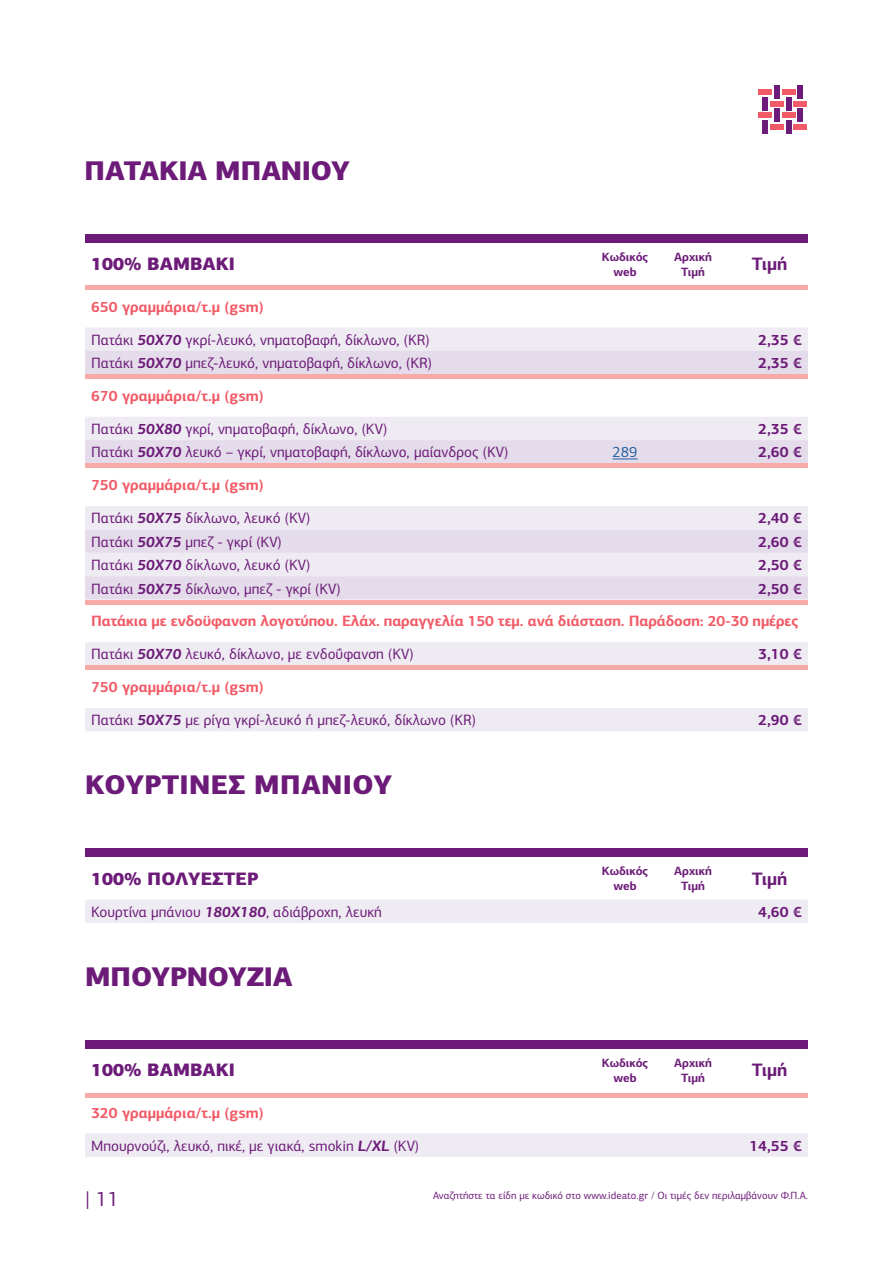
<style>
.page{position:relative;width:893px;height:1263px;background:#fff}
.page>*{position:absolute;margin:0;border:0;box-sizing:border-box;transform-origin:0 0}
.t1{font:900 27px "PF Centro Sans Pro";letter-spacing:-.01em;color:#6c1b78}
.t2{font:900 27px "PF Centro Sans Pro";letter-spacing:.01em;color:#6c1b78}
.t3{font:21px "PF Centro Sans Pro";color:#6c1b78}
.t4{font:900 18px "PF Centro Sans Pro";color:#6c1b78}
.t5{font:700 18px "PF Centro Sans Pro";color:#6c1b78}
.t6{font:15px/33px "PF Centro Sans Pro";color:#6c1b78}
.t7{font:700 15px/33px "PF Centro Sans Pro";letter-spacing:-.01em;color:#f15b67}
.t8{font:700 15px "PF Centro Sans Pro";color:#6c1b78}
.t9{font:15px "PF Centro Sans Pro";color:#215e9e}
.t10{font:700 12px/15px "PF Centro Sans Pro";color:#6c1b78;text-align:center}
.t11{font:10.5px "PF Centro Sans Pro";color:#6c1b78}
.s1{font-weight:700;color:#f15b67}
.s2{font-weight:700;font-style:italic}
.s3{font-weight:400;color:#6c1b78}
.s4{font-style:italic;color:#6c1b78}
</style>
<div class="page">
<div style="left:782px;top:89px;width:13px;height:6px;background:#f15b67"></div>
<div style="left:770px;top:101px;width:13px;height:6px;background:#f15b67"></div>
<div style="left:770px;top:124px;width:13px;height:6px;background:#f15b67"></div>
<div style="left:794px;top:101px;width:13px;height:6px;background:#f15b67"></div>
<div style="left:794px;top:124px;width:13px;height:6px;background:#f15b67"></div>
<div style="left:782px;top:112px;width:13px;height:6px;background:#f15b67"></div>
<div style="left:786px;top:97px;width:5px;height:13px;background:#6c1b78"></div>
<div style="left:786px;top:120px;width:5px;height:14px;background:#6c1b78"></div>
<div style="left:774px;top:109px;width:6px;height:13px;background:#6c1b78"></div>
<div style="left:797px;top:109px;width:6px;height:13px;background:#6c1b78"></div>
<div style="left:774px;top:85px;width:6px;height:13px;background:#6c1b78"></div>
<div style="left:797px;top:85px;width:6px;height:13px;background:#6c1b78"></div>
<div style="left:758px;top:89px;width:14px;height:6px;background:#f15b67"></div>
<div style="left:758px;top:112px;width:14px;height:6px;background:#f15b67"></div>
<div style="left:762px;top:97px;width:6px;height:13px;background:#6c1b78"></div>
<div style="left:762px;top:120px;width:6px;height:14px;background:#6c1b78"></div>
<svg style="left:85px;top:242px;width:723px;height:48px"></svg>
<svg style="left:85px;top:327px;width:723px;height:404px"></svg>
<svg style="left:85px;top:351px;width:723px;height:249px"></svg>
<svg style="left:612px;top:459px;width:26px;height:1px"></svg>
<hr style="left:85px;top:285px;width:723px;height:4px;background:#f8aba6">
<div style="left:85px;top:234px;width:723px;height:8px;background:#6c1b78"></div>
<div style="left:85px;top:374px;width:723px;height:5px;background:#f8aba6"></div>
<hr style="left:85px;top:464px;width:723px;height:4px;background:#f8aba6">
<hr style="left:85px;top:600px;width:723px;height:4px;background:#f8aba6">
<hr style="left:85px;top:666px;width:723px;height:4px;background:#f8aba6">
<div style="left:85px;top:900px;width:723px;height:23px;background:#efebf3"></div>
<div style="left:85px;top:848px;width:723px;height:9px;background:#6c1b78"></div>
<svg style="left:85px;top:1048px;width:723px;height:50px"></svg>
<div style="left:85px;top:1133px;width:723px;height:24px;background:#efebf3"></div>
<hr style="left:85px;top:1093px;width:723px;height:4px;background:#f8aba6">
<div style="left:85px;top:1040px;width:723px;height:8px;background:#6c1b78"></div>
<h1 class="t1" style="left:84px;top:153px;width:267px">ΠΑΤΑΚΙΑ ΜΠΑΝΙΟΥ</h1>
<p class="t4" style="left:91px;top:252px;width:146px">100% ΒΑΜΒΑΚΙ</p>
<p class="t10" style="left:602px;top:249px;width:48px">Κωδικός web</p>
<p class="t10" style="left:674px;top:249px;width:39px">Αρχική<br>Τιμή</p>
<p class="t5" style="left:752px;top:253px;width:37px">Τιμή</p>
<p class="t6" style="left:91px;top:290px;width:340px"><span class="s1">650 γραμμάρια/τ.μ (gsm)<br></span>Πατάκι <span class="s2">50Χ70</span> γκρί-λευκό, νηματοβαφή, δίκλωνο, (KR)</p>
<p class="t8" style="left:758px;top:330px;width:45px">2,35 €</p>
<p class="t6" style="left:91px;top:347px;width:343px">Πατάκι <span class="s2">50Χ70</span> μπεζ-λευκό, νηματοβαφή, δίκλωνο, (KR)</p>
<p class="t8" style="left:758px;top:353px;width:45px">2,35 €</p>
<p class="t6" style="left:91px;top:379px;width:298px"><span class="s1">670 γραμμάρια/τ.μ (gsm)<br></span>Πατάκι <span class="s2">50Χ80</span> γκρί, νηματοβαφή, δίκλωνο, (KV)</p>
<p class="t8" style="left:758px;top:419px;width:45px">2,35 €</p>
<p class="t6" style="left:91px;top:436px;width:419px">Πατάκι <span class="s2">50Χ70</span> λευκό – γκρί, νηματοβαφή, δίκλωνο, μαίανδρος (KV)</p>
<p class="t9" style="left:612px;top:443px;width:27px">289</p>
<p class="t8" style="left:758px;top:443px;width:45px">2,60 €</p>
<p class="t6" style="left:91px;top:469px;width:221px"><span class="s1">750 γραμμάρια/τ.μ (gsm)<br></span>Πατάκι <span class="s2">50Χ75</span> δίκλωνο, λευκό (KV)</p>
<p class="t8" style="left:758px;top:509px;width:45px">2,40 €</p>
<p class="t6" style="left:91px;top:525px;width:192px">Πατάκι <span class="s2">50Χ75</span> μπεζ - γκρί (KV)</p>
<p class="t8" style="left:758px;top:532px;width:45px">2,60 €</p>
<p class="t6" style="left:91px;top:548px;width:221px">Πατάκι <span class="s2">50Χ70</span> δίκλωνο, λευκό (KV)</p>
<p class="t8" style="left:758px;top:555px;width:45px">2,50 €</p>
<p class="t6" style="left:91px;top:572px;width:251px">Πατάκι <span class="s2">50Χ75</span> δίκλωνο, μπεζ - γκρί (KV)</p>
<p class="t8" style="left:758px;top:579px;width:45px">2,50 €</p>
<p class="t7" style="left:91px;top:605px;width:709px">Πατάκια με ενδοϋφανση λογοτύπου. Ελάχ. παραγγελία 150 τεμ. ανά διάσταση. Παράδοση: 20-30 ημέρες<br><span class="s3">Πατάκι</span> <span class="s4">50Χ70</span> <span class="s3">λευκό, δίκλωνο, με ενδοΰφανση (KV)</span></p>
<p class="t8" style="left:758px;top:645px;width:45px">3,10 €</p>
<p class="t6" style="left:91px;top:671px;width:387px"><span class="s1">750 γραμμάρια/τ.μ (gsm)<br></span>Πατάκι <span class="s2">50Χ75</span> με ρίγα γκρί-λευκό ή μπεζ-λευκό, δίκλωνο (KR)</p>
<h1 class="t2" style="left:85px;top:767px;width:308px">ΚΟΥΡΤΊΝΕΣ ΜΠΆΝΙΟΥ</h1>
<p class="t8" style="left:758px;top:711px;width:45px">2,90 €</p>
<p class="t4" style="left:91px;top:867px;width:169px">100% ΠΟΛΥΕΣΤΕΡ</p>
<p class="t10" style="left:602px;top:863px;width:48px">Κωδικός web</p>
<p class="t10" style="left:674px;top:863px;width:39px">Αρχική<br>Τιμή</p>
<p class="t5" style="left:752px;top:867px;width:37px">Τιμή</p>
<p class="t6" style="left:91px;top:895px;width:292px">Κουρτίνα μπάνιου <span class="s2">180Χ180</span>, αδιάβροχη, λευκή</p>
<p class="t8" style="left:758px;top:902px;width:45px">4,60 €</p>
<h1 class="t1" style="left:85px;top:959px;width:209px">ΜΠΟΥΡΝΟΥΖΙΑ</h1>
<p class="t4" style="left:91px;top:1058px;width:146px">100% ΒΑΜΒΑΚΙ</p>
<p class="t10" style="left:602px;top:1055px;width:48px">Κωδικός web</p>
<p class="t10" style="left:674px;top:1055px;width:39px">Αρχική<br>Τιμή</p>
<p class="t5" style="left:752px;top:1059px;width:37px">Τιμή</p>
<p class="t6" style="left:91px;top:1096px;width:330px"><span class="s1">320 γραμμάρια/τ.μ (gsm)<br></span>Μπουρνούζι, λευκό, πικέ, με γιακά, smokin <span class="s2">L/XL</span> (KV)</p>
<p class="t8" style="left:749px;top:1136px;width:54px">14,55 €</p>
<h2 class="t3" style="left:85px;top:1187px;width:36px">| 11</h2>
<p class="t11" style="left:433px;top:1189px;width:376px">Αναζητήστε τα είδη με κωδικό στο www.ideato.gr / Οι τιμές δεν περιλαμβάνουν Φ.Π.Α.</p>
</div>
